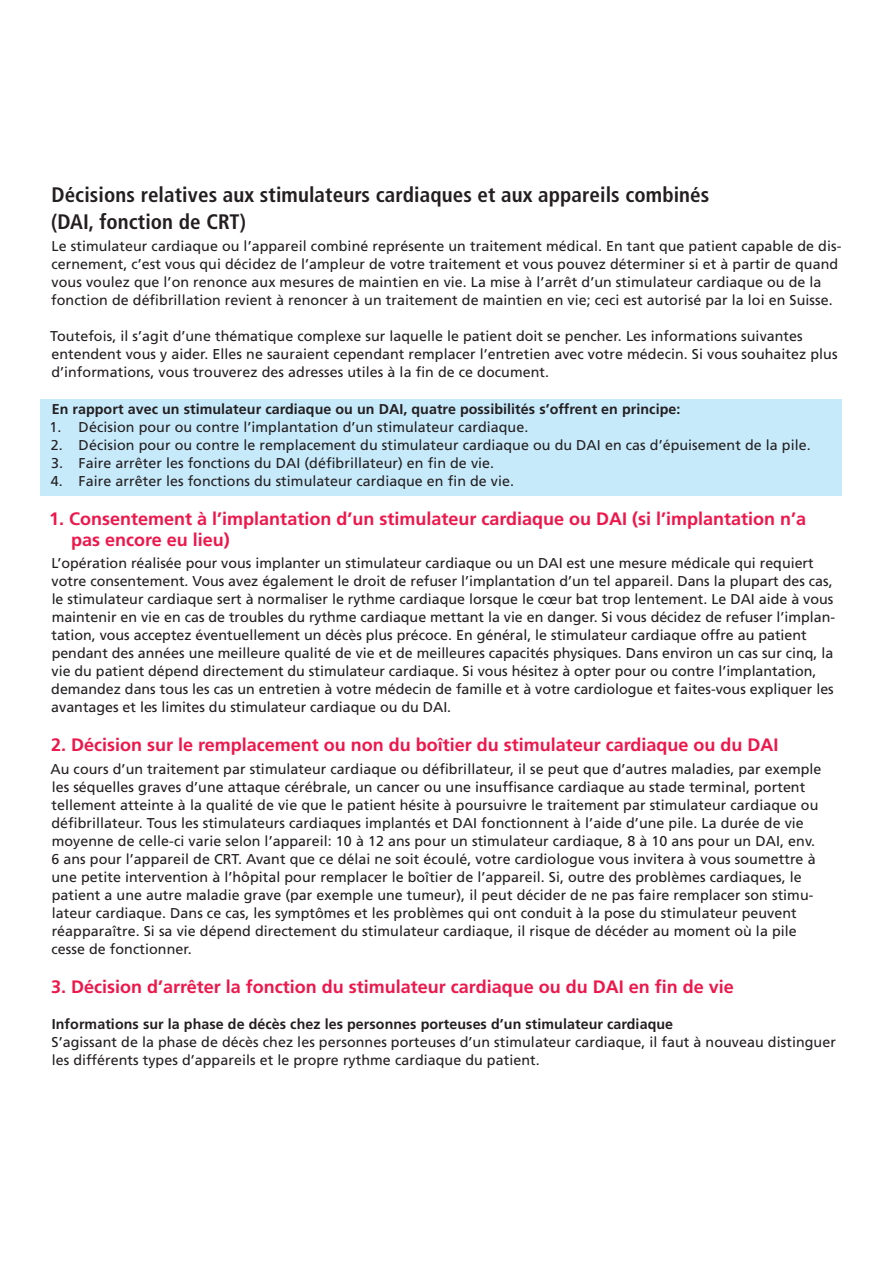
<style>
.page{position:relative;width:893px;height:1263px;background:#fff}
.page>*{position:absolute;margin:0;border:0;box-sizing:border-box;transform-origin:0 0}
.t1{font:700 condensed 21px/27px "Frutiger LT Std";letter-spacing:.005em;color:#231f20}
.t2{font:700 18px/21px "Frutiger LT Std";color:#ed174c}
.t3{font:14.25px/18px "Frutiger LT Std";letter-spacing:.005em;color:#231f20}
.t4{font:700 14.25px "Frutiger LT Std";letter-spacing:.005em;color:#231f20}
</style>
<div class="page">
<div style="left:40px;top:399px;width:802px;height:96px;background:#c7eafb"></div>
<h1 class="t1" style="left:51px;top:181px;width:660px">Décisions relatives aux stimulateurs cardiaques et aux appareils combinés (DAI, fonction de CRT)</h1>
<p class="t3" style="left:51px;top:237px;width:792px">Le stimulateur cardiaque ou l’appareil combiné représente un traitement médical. En tant que patient capable de dis&shy;cernement, c’est vous qui décidez de l’ampleur de votre traitement et vous pouvez déterminer si et à partir de quand vous voulez que l’on renonce aux mesures de maintien en vie. La mise à l’arrêt d’un stimulateur cardiaque ou de la fonction de défibrillation revient à renoncer à un traitement de maintien en vie; ceci est autorisé par la loi en Suisse.</p>
<p class="t3" style="left:50px;top:327px;width:789px">Toutefois, il s’agit d’une thématique complexe sur laquelle le patient doit se pencher. Les informations suivantes entendent vous y aider. Elles ne sauraient cependant remplacer l’entretien avec votre médecin. Si vous souhaitez plus d’informations, vous trouverez des adresses utiles à la fin de ce document.</p>
<p class="t4" style="left:52px;top:401px;width:630px">En rapport avec un stimulateur cardiaque ou un DAI, quatre possibilités s’offrent en principe:</p>
<p class="t3" style="left:50px;top:418px;width:480px">1. Décision pour ou contre l’implantation d’un stimulateur cardiaque.</p>
<p class="t3" style="left:51px;top:436px;width:761px">2. Décision pour ou contre le remplacement du stimulateur cardiaque ou du DAI en cas d’épuisement de la pile.</p>
<p class="t3" style="left:51px;top:454px;width:445px">3. Faire arrêter les fonctions du DAI (défibrillateur) en fin de vie.</p>
<p class="t3" style="left:51px;top:472px;width:465px">4. Faire arrêter les fonctions du stimulateur cardiaque en fin de vie.</p>
<p class="t2" style="left:71px;top:508px;width:737px;text-indent:-22px">1. Consentement à l’implantation d’un stimulateur cardiaque ou DAI (si l’implantation n’a pas encore eu lieu)</p>
<p class="t3" style="left:51px;top:554px;width:785px">L’opération réalisée pour vous implanter un stimulateur cardiaque ou un DAI est une mesure médicale qui requiert votre consentement. Vous avez également le droit de refuser l’implantation d’un tel appareil. Dans la plupart des cas, le stimulateur cardiaque sert à normaliser le rythme cardiaque lorsque le cœur bat trop lentement. Le DAI aide à vous maintenir en vie en cas de troubles du rythme cardiaque mettant la vie en danger. Si vous décidez de refuser l’implan&shy;tation, vous acceptez éventuellement un décès plus précoce. En général, le stimulateur cardiaque offre au patient pendant des années une meilleure qualité de vie et de meilleures capacités physiques. Dans environ un cas sur cinq, la vie du patient dépend directement du stimulateur cardiaque. Si vous hésitez à opter pour ou contre l’implantation, demandez dans tous les cas un entretien à votre médecin de famille et à votre cardiologue et faites-vous expliquer les avantages et les limites du stimulateur cardiaque ou du DAI.</p>
<p class="t2" style="left:51px;top:735px;width:729px">2. Décision sur le remplacement ou non du boîtier du stimulateur cardiaque ou du DAI</p>
<p class="t3" style="left:50px;top:760px;width:772px">Au cours d’un traitement par stimulateur cardiaque ou défibrillateur, il se peut que d’autres maladies, par exemple les séquelles graves d’une attaque cérébrale, un cancer ou une insuffisance cardiaque au stade terminal, portent tellement atteinte à la qualité de vie que le patient hésite à poursuivre le traitement par stimulateur cardiaque ou défibrillateur. Tous les stimulateurs cardiaques implantés et DAI fonctionnent à l’aide d’une pile. La durée de vie moyenne de celle-ci varie selon l’appareil: 10 à 12 ans pour un stimulateur cardiaque, 8 à 10 ans pour un DAI, env.<br>6 ans pour l’appareil de CRT. Avant que ce délai ne soit écoulé, votre cardiologue vous invitera à vous soumettre à une petite intervention à l’hôpital pour remplacer le boîtier de l’appareil. Si, outre des problèmes cardiaques, le patient a une autre maladie grave (par exemple une tumeur), il peut décider de ne pas faire remplacer son stimu&shy;lateur cardiaque. Dans ce cas, les symptômes et les problèmes qui ont conduit à la pose du stimulateur peuvent réapparaître. Si sa vie dépend directement du stimulateur cardiaque, il risque de décéder au moment où la pile cesse de fonctionner.</p>
<p class="t2" style="left:51px;top:976px;width:684px">3. Décision d’arrêter la fonction du stimulateur cardiaque ou du DAI en fin de vie</p>
<p class="t4" style="left:52px;top:1015px;width:623px">Informations sur la phase de décès chez les personnes porteuses d’un stimulateur cardiaque</p>
<p class="t3" style="left:52px;top:1033px;width:786px">S’agissant de la phase de décès chez les personnes porteuses d’un stimulateur cardiaque, il faut à nouveau distinguer les différents types d’appareils et le propre rythme cardiaque du patient.</p>
</div>
